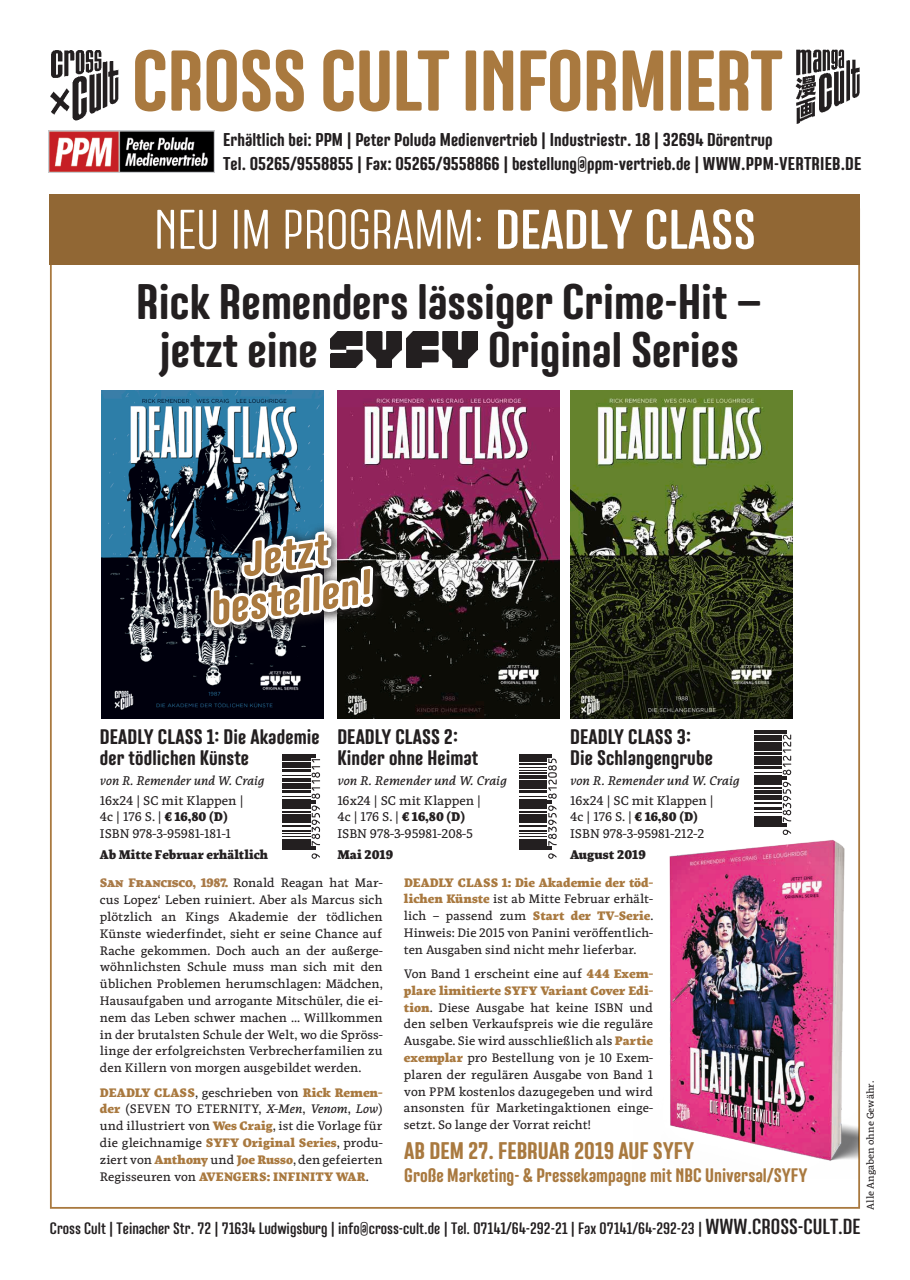
<style>
.page{position:relative;width:910px;height:1280px;background:#fff}
.page>*{position:absolute;margin:0;border:0;box-sizing:border-box;transform-origin:0 0}
.t1{font:700 85.65px "Nephrite";letter-spacing:-.01em;color:#a9793f;scale:.94 1}
.t2{font:55.5px "Nephrite";letter-spacing:.005em;color:#fff}
.t3{font:700 49.8px/48.3px "Nephrite";color:#231f20}
.t4{font:italic 700 48px/43.5px "Nephrite";color:#a9793f;text-align:center}
.t5{font:700 24px "Nephrite";color:#a9793f}
.t6{font:700 21px/21px "Nephrite";letter-spacing:.005em;color:#231f20}
.t7{font:700 19.5px "Nephrite";color:#a9793f}
.t8{font:700 18.45px/24px "Nephrite";color:#231f20}
.t9{font:600 16.5px "Nephrite";color:#231f20}
.t10{font:500 13.5px/16.5px "Coupler";color:#231f20}
.t11{font:italic 500 13.5px "Coupler";color:#231f20}
.t12{font:900 13.5px "Coupler";color:#231f20;scale:.96 1}
.t13{font:900 13.5px "Coupler";color:#231f20}
.t14{font:500 13.2px/16.8px "Coupler";color:#231f20;text-align:justify}
.t15{font:500 10.5px "Coupler";color:#231f20}
.s1{font-weight:600}
.s2{font-weight:900}
.s3{font-weight:900;color:#a97a47}
.s4{font-weight:900;color:#a9793f}
.s5{font-style:italic}
.s6{font-size:21.75px}
</style>
<div class="page">
<div style="left:50px;top:194px;width:810px;height:71px;background:#916734"></div>
<img style="left:669px;top:840px;width:189px;height:321px">
<svg style="left:520px;top:755px;width:32px;height:94px"></svg>
<svg style="left:548px;top:853px;width:9px;height:6px"></svg>
<hr style="left:520px;top:849px;width:32px;height:1px;background:#231f20">
<hr style="left:520px;top:847px;width:32px;height:1px;background:#231f20">
<svg style="left:520px;top:758px;width:37px;height:88px"></svg>
<hr style="left:520px;top:758px;width:27px;height:3px;background:#231f20">
<hr style="left:520px;top:756px;width:32px;height:1px;background:#231f20">
<hr style="left:520px;top:754px;width:32px;height:1px;background:#231f20">
<svg style="left:754px;top:730px;width:37px;height:104px"></svg>
<svg style="left:783px;top:830px;width:8px;height:5px"></svg>
<hr style="left:754px;top:825px;width:32px;height:1px;background:#231f20">
<hr style="left:754px;top:823px;width:32px;height:1px;background:#231f20">
<svg style="left:754px;top:782px;width:37px;height:40px"></svg>
<hr style="left:754px;top:781px;width:27px;height:2px;background:#231f20">
<hr style="left:754px;top:779px;width:32px;height:1px;background:#231f20">
<hr style="left:754px;top:777px;width:32px;height:1px;background:#231f20">
<svg style="left:754px;top:735px;width:37px;height:41px"></svg>
<hr style="left:754px;top:738px;width:27px;height:3px;background:#231f20">
<hr style="left:754px;top:735px;width:27px;height:3px;background:#231f20">
<hr style="left:754px;top:732px;width:32px;height:1px;background:#231f20">
<hr style="left:754px;top:730px;width:32px;height:1px;background:#231f20">
<img style="left:49px;top:131px;width:159px;height:41px">
<img style="left:50px;top:50px;width:69px;height:71px">
<img style="left:795px;top:49px;width:65px;height:75px">
<img style="left:101px;top:390px;width:107px;height:328px">
<img style="left:376px;top:390px;width:183px;height:328px">
<img style="left:571px;top:390px;width:222px;height:328px">
<svg style="left:669px;top:1141px;width:26px;height:19px"></svg>
<img style="left:376px;top:332px;width:102px;height:35px">
<div style="left:201px;top:522px;width:186px;height:119px;background:#231f20;opacity:.75"></div>
<svg style="left:208px;top:130px;width:168px;height:1079px"></svg>
<h1 class="t1" style="left:132px;top:35px;width:694px">CROSS CULT INFORMIERT</h1>
<h3 class="t8" style="left:223px;top:127px;width:640px">Erhältlich bei: PPM | Peter Poluda Medienvertrieb | Industriestr. 18 | 32694 Dörentrup<br>Tel. 05265/9558855 | Fax: 05265/9558866 | bestellung@ppm-vertrieb.de | WWW.PPM-VERTRIEB.DE</h3>
<h2 class="t2" style="left:154px;top:200px;width:603px">NEU IM PROGRAMM: <span class="s1">DEADLY CLASS</span></h2>
<h3 class="t3" style="left:160px;top:278px;width:604px;text-indent:-23px">Rick Remenders lässiger Crime-Hit – jetzt eine</h3>
<h3 class="t3" style="left:488px;top:326px;width:252px">Original Series</h3>
<h3 class="t4" style="left:201px;top:544px;width:164px;rotate:-8deg">Jetzt bestellen!</h3>
<h3 class="t6" style="left:100px;top:726px;width:221px">DEADLY CLASS 1: Die Akademie der tödlichen Künste</h3>
<p class="t11" style="left:100px;top:773px;width:166px">von R. Remender und W. Craig</p>
<p class="t10" style="left:100px;top:792px;width:145px">16x24 | SC mit Klappen |<br>4c | 176 S. | <span class="s2">€ 16,80 (D)<br></span>ISBN 978-3-95981-181-1</p>
<p class="t12" style="left:100px;top:845px;width:177px">Ab Mitte Februar erhältlich</p>
<p class="t14" style="left:100px;top:874px;width:284px"><span class="s3">San Francisco, 1987.</span> Ronald Reagan hat Mar&shy;cus Lopez‘ Leben ruiniert. Aber als Marcus sich plötzlich an Kings Akademie der tödlichen Künste wiederfindet, sieht er seine Chance auf Rache gekommen. Doch auch an der außerge&shy;wöhnlichsten Schule muss man sich mit den üblichen Problemen herumschlagen: Mädchen, Hausaufgaben und arrogante Mitschüler, die ei&shy;nem das Leben schwer machen ... Willkommen in der brutalsten Schule der Welt, wo die Spröss&shy;linge der erfolgreichsten Verbrecherfamilien zu den Killern von morgen ausgebildet werden.</p>
<p class="t14" style="left:100px;top:1083px;width:284px"><span class="s4">DEADLY CLASS</span>, geschrieben von <span class="s4">Rick Remen&shy;der</span> (SEVEN TO ETERNITY, <span class="s5">X-Men</span>, <span class="s5">Venom</span>, <span class="s5">Low</span>) und illustriert von <span class="s4">Wes Craig</span>, ist die Vorlage für die gleichnamige <span class="s4">SYFY Original Series</span>, produ&shy;ziert von <span class="s4">Anthony</span> und <span class="s4">Joe Russo</span>, den gefeierten Regisseuren von <span class="s4">AVENGERS: INFINITY WAR</span>.</p>
<h3 class="t6" style="left:337px;top:726px;width:143px">DEADLY CLASS 2:<br>Kinder ohne Heimat</h3>
<p class="t11" style="left:337px;top:773px;width:171px">von R. Remender und W. Craig</p>
<p class="t10" style="left:337px;top:792px;width:145px">16x24 | SC mit Klappen |<br>4c | 176 S. | <span class="s2">€ 16,80 (D)<br></span>ISBN 978-3-95981-208-5</p>
<p class="t13" style="left:337px;top:845px;width:57px">Mai 2019</p>
<h3 class="t6" style="left:570px;top:726px;width:144px">DEADLY CLASS 3:<br>Die Schlangengrube</h3>
<p class="t11" style="left:570px;top:773px;width:171px">von R. Remender und W. Craig</p>
<p class="t10" style="left:570px;top:792px;width:145px">16x24 | SC mit Klappen |<br>4c | 176 S. | <span class="s2">€ 16,80 (D)<br></span>ISBN 978-3-95981-212-2</p>
<p class="t13" style="left:570px;top:845px;width:77px">August 2019</p>
<p class="t14" style="left:404px;top:874px;width:251px"><span class="s4">DEADLY CLASS 1: Die Akademie der töd&shy;lichen Künste</span> ist ab Mitte Februar erhält&shy;lich – passend zum <span class="s4">Start der TV-Serie</span>.<br>Hinweis: Die 2015 von Panini veröffentlich&shy;ten Ausgaben sind nicht mehr lieferbar.</p>
<p class="t14" style="left:404px;top:965px;width:251px">Von Band 1 erscheint eine auf <span class="s4">444 Exem&shy;plare limitierte SYFY Variant Cover Edi&shy;tion</span>. Diese Ausgabe hat keine ISBN und den selben Verkaufspreis wie die reguläre Ausgabe. Sie wird ausschließlich als <span class="s4">Partie exemplar</span> pro Bestellung von je 10 Exem&shy;plaren der regulären Ausgabe von Band 1 von PPM kostenlos dazugegeben und wird ansonsten für Marketingaktionen einge&shy;setzt. So lange der Vorrat reicht!</p>
<h3 class="t5" style="left:404px;top:1138px;width:291px">AB DEM 27. FEBRUAR 2019 AUF SYFY</h3>
<h3 class="t7" style="left:404px;top:1164px;width:405px">Große Marketing- &amp; Pressekampagne mit NBC Universal/SYFY</h3>
<p class="t15" style="left:864px;top:1210px;width:130px;rotate:-90deg">Alle Angaben ohne Gewähr.</p>
<p class="t9" style="left:50px;top:1219px;width:812px">Cross Cult | Teinacher Str. 72 | 71634 Ludwigsburg | info@cross-cult.de | Tel. 07141/64-292-21 | Fax 07141/64-292-23 | <span class="s6">WWW.CROSS-CULT.DE</span></p>
</div>
